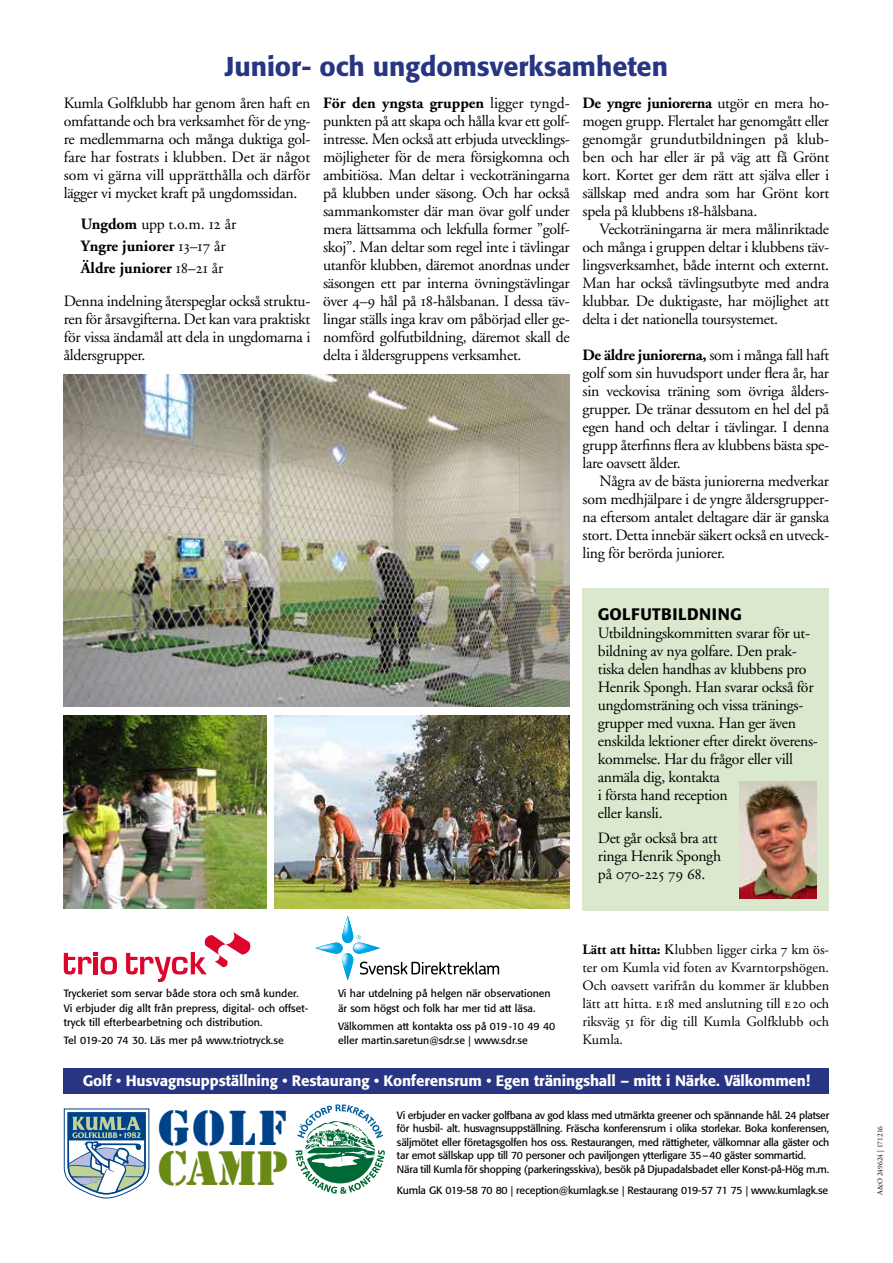
<style>
.page{position:relative;width:893px;height:1263px;background:#fff}
.page>*{position:absolute;margin:0;border:0;box-sizing:border-box;transform-origin:0 0}
.t1{font:45.75px "Stencil Std";color:#004289}
.t2{font:45px "Stencil Std";color:#6b8a15}
.t3{font:500 27px "Formata";color:#283583}
.t4{font:500 16.5px "Formata";letter-spacing:.02em;color:#000}
.t5{font:15.75px/18px "Adobe Garamond";letter-spacing:-.02em;color:#000;text-align:justify}
.t6{font:700 15.75px/22.2px "Adobe Garamond";color:#000}
.t7{font:15.75px "Adobe Garamond Regular SC";color:#000}
.t8{font:500 15px "Formata";letter-spacing:-.01em;color:#fff}
.t9{font:14.25px/18px "Adobe Garamond";letter-spacing:-.01em;color:#000;text-align:justify}
.t10{font:10.5px/13.5px "Formata";letter-spacing:-.02em;color:#000}
.t11{font:10.5px/14.2px "Formata";letter-spacing:.005em;color:#000}
.t12{font:10.5px/14.2px "Formata";color:#000}
.t13{font:7.5px "Adobe Garamond";color:#000}
.s1{font-weight:400}
.s2{font-family:"Adobe Garamond Regular SC";font-weight:400}
.s3{font-weight:700}
.s4{font-family:"Adobe Garamond Regular SC"}
.s5{font-family:"Adobe Garamond"}
.s6{font-family:"Times"}
</style>
<div class="page">
<svg style="left:315px;top:916px;width:184px;height:64px"></svg>
<div style="left:64px;top:1068px;width:765px;height:26px;background:#283583"></div>
<svg style="left:64px;top:1108px;width:85px;height:90px"></svg>
<svg style="left:64px;top:952px;width:53px;height:22px"></svg>
<svg style="left:126px;top:932px;width:124px;height:50px"></svg>
<svg style="left:295px;top:1104px;width:90px;height:90px"></svg>
<div style="left:583px;top:588px;width:246px;height:323px;background:#dae8ce"></div>
<img style="left:740px;top:781px;width:76px;height:117px">
<img style="left:64px;top:374px;width:506px;height:333px">
<img style="left:64px;top:716px;width:202px;height:192px">
<img style="left:275px;top:716px;width:295px;height:192px">
<h3 class="t3" style="left:225px;top:50px;width:445px">Junior- och ungdomsverksamheten</h3>
<p class="t5" style="left:64px;top:94px;width:248px">Kumla Golfklubb har genom åren haft en omfattande och bra verksamhet för de yng&shy;re medlemmarna och många duktiga gol&shy;fare har fostrats i klubben. Det är något som vi gärna vill upprätthålla och därför lägger vi mycket kraft på ungdomssidan.</p>
<p class="t6" style="left:81px;top:213px;width:157px">Ungdom <span class="s1">upp t.o.m.</span> <span class="s2">12</span> <span class="s1">år<br></span>Yngre juniorer <span class="s2">13–17</span> <span class="s1">år<br></span>Äldre juniorer <span class="s2">18–21</span> <span class="s1">år</span></p>
<p class="t5" style="left:64px;top:292px;width:248px">Denna indelning återspeglar också struktu&shy;ren för årsavgifterna. Det kan vara praktiskt för vissa ändamål att dela in ungdomarna i åldersgrupper.</p>
<p class="t5" style="left:323px;top:94px;width:248px"><span class="s3">För den yngsta gruppen</span> ligger tyngd&shy;punkten på att skapa och hålla kvar ett golf&shy;intresse. Men också att erbjuda utvecklings&shy;möjligheter för de mera försigkomna och ambitiösa. Man deltar i veckoträningarna på klubben under säsong. Och har också sammankomster där man övar golf under mera lättsamma och lekfulla former ”golf&shy;skoj”. Man deltar som regel inte i tävlingar utanför klubben, däremot anordnas under säsongen ett par interna övningstävlingar över <span class="s4">4–9</span> hål på <span class="s4">18</span>-hålsbanan. I dessa täv&shy;lingar ställs inga krav om påbörjad eller ge&shy;nomförd golfutbildning, däremot skall de delta i åldersgruppens verksamhet.</p>
<p class="t5" style="left:583px;top:94px;width:248px"><span class="s3">De yngre juniorerna</span> utgör en mera ho&shy;mogen grupp. Flertalet har genomgått eller genomgår grundutbildningen på klub&shy;ben och har eller är på väg att få Grönt kort. Kortet ger dem rätt att själva eller i sällskap med andra som har Grönt kort spela på klubbens <span class="s4">18</span>-hålsbana.</p>
<p class="t5" style="left:583px;top:220px;width:248px;text-indent:17px">Veckoträningarna är mera målinriktade och många i gruppen deltar i klubbens täv&shy;lingsverksamhet, både internt och externt.<br>Man har också tävlingsutbyte med andra klubbar. De duktigaste, har möjlighet att delta i det nationella toursystemet.</p>
<p class="t5" style="left:583px;top:347px;width:248px"><span class="s3">De äldre juniorerna,</span> som i många fall haft golf som sin huvudsport under flera år, har sin veckovisa träning som övriga ålders&shy;grupper. De tränar dessutom en hel del på egen hand och deltar i tävlingar. I denna grupp återfinns flera av klubbens bästa spe&shy;lare oavsett ålder.</p>
<p class="t5" style="left:583px;top:473px;width:248px;text-indent:17px">Några av de bästa juniorerna medverkar som medhjälpare i de yngre åldersgrupper&shy;na eftersom antalet deltagare där är ganska stort. Detta innebär säkert också en utveck&shy;ling för berörda juniorer.</p>
<p class="t11" style="left:64px;top:986px;width:246px">Tryckeriet som servar både stora och små kunder.<br>Vi erbjuder dig allt från prepress, digital- och offset&shy;tryck till efterbearbetning och distribution.</p>
<p class="t11" style="left:64px;top:1033px;width:221px">Tel 019-20 74 30. Läs mer på www.triotryck.se</p>
<p class="t12" style="left:338px;top:986px;width:214px">Vi har utdelning på helgen när observationen är som högst och folk har mer tid att läsa.</p>
<p class="t12" style="left:338px;top:1019px;width:219px">Välkommen att kontakta oss på 019-10 49 40 eller martin.saretun@sdr.se | www.sdr.se</p>
<p class="t4" style="left:598px;top:604px;width:145px">GOLFUTBILDNING</p>
<p class="t5" style="left:598px;top:625px;width:222px;text-align:left">Utbildningskommitten svarar för ut&shy;bildning av nya golfare. Den prak&shy;tiska delen handhas av klubbens pro<br>Henrik Spongh<span class="s4">.</span> Han svarar också för ungdomsträning och vissa tränings&shy;grupper med vuxna. Han ger även enskilda lektioner efter direkt överens&shy;kommelse. Har du frågor eller vill anmäla dig, kontakta<br>i första hand reception<br>eller kansli.</p>
<p class="t5" style="left:598px;top:829px;width:125px">Det går också bra att ringa Henrik Spongh</p>
<p class="t7" style="left:598px;top:865px;width:109px"><span class="s5">på</span> 070-225 79 68.</p>
<p class="t9" style="left:583px;top:941px;width:248px"><span class="s3">Lätt att hitta:</span> <span class="s6">K</span>lubben ligger cirka <span class="s4">7</span> km ös&shy;ter om Kumla vid foten av Kvarntorpshögen.<br>Och oavsett varifrån du kommer är klubben lätt att hitta. <span class="s4">e18</span> med anslutning till <span class="s4">e20</span> och riksväg <span class="s4">51</span> för dig till Kumla Golfklubb och Kumla.</p>
<p class="t8" style="left:83px;top:1072px;width:729px">Golf • Husvagnsuppställning • Restaurang • Konferensrum • Egen träningshall – mitt i Närke. Välkommen!</p>
<h1 class="t1" style="left:158px;top:1098px;width:130px">GOLF</h1>
<h2 class="t2" style="left:158px;top:1139px;width:132px">CAMP</h2>
<p class="t10" style="left:397px;top:1108px;width:434px">Vi erbjuder en vacker golfbana av god klass med utmärkta greener och spännande hål. 24 platser för husbil- alt. husvagnsuppställning. Fräscha konferensrum i olika storlekar. Boka konferensen, säljmötet eller företagsgolfen hos oss. Restaurangen, med rättigheter, välkomnar alla gäster och tar emot sällskap upp till 70 personer och paviljongen ytterligare 35–40 gäster sommartid.<br>Nära till Kumla för shopping (parkeringsskiva), besök på Djupadalsbadet eller Konst-på-Hög m.m.</p>
<p class="t10" style="left:397px;top:1183px;width:433px">Kumla GK 019-58 70 80 | reception@kumlagk.se | Restaurang 019-57 71 75 | www.kumlagk.se</p>
<p class="t13" style="left:876px;top:1195px;width:71px;rotate:-90deg">A&amp;O 249624 | 171216</p>
</div>
